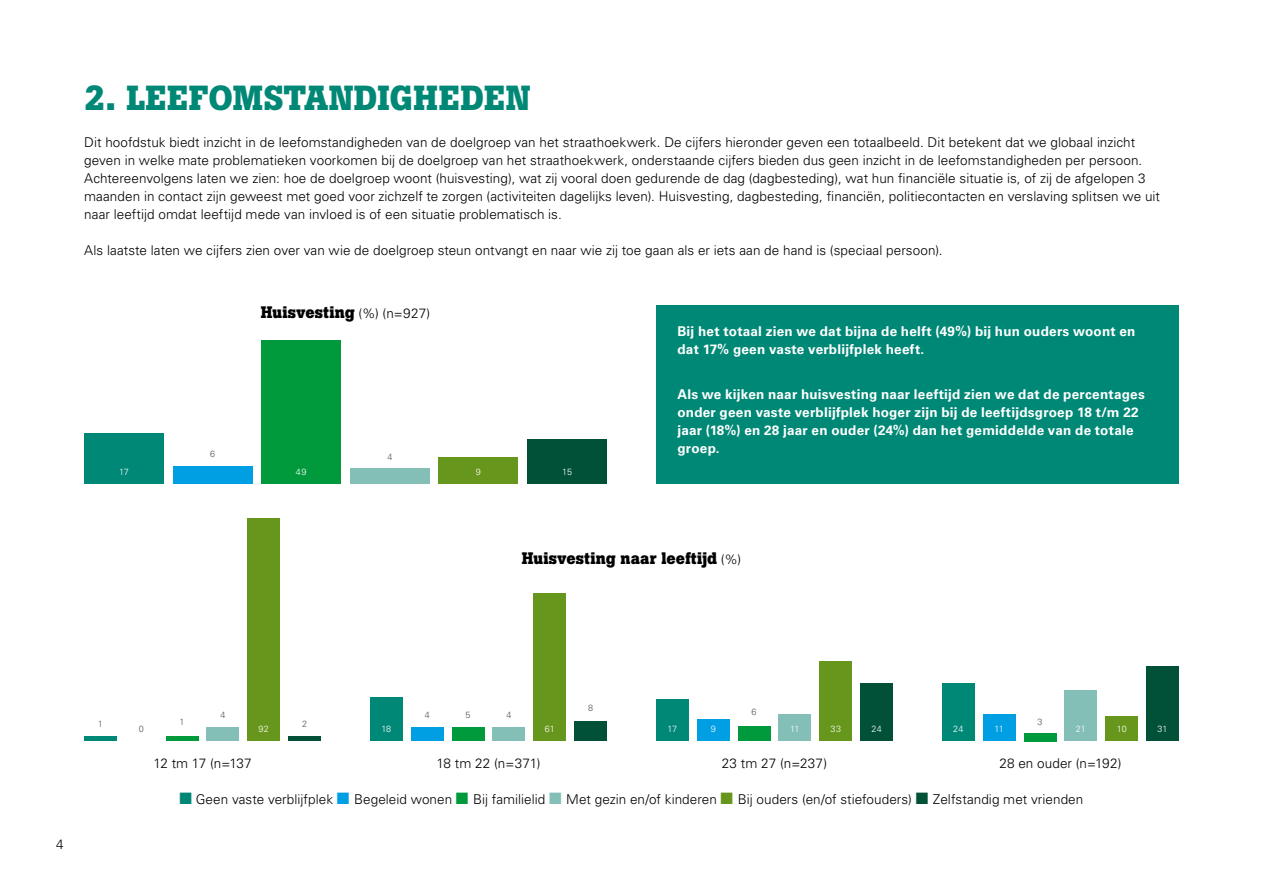
<style>
.page{position:relative;width:1263px;height:893px;background:#fff}
.page>*{position:absolute;margin:0;border:0;box-sizing:border-box;transform-origin:0 0}
.t1{font:700 34.5px "Boton";letter-spacing:.01em;color:#008876}
.t2{font:700 16.5px "Boton";letter-spacing:.01em;color:#000}
.t3{font:300 13.5px/18px "Univers LT Std";letter-spacing:.005em;color:#000}
.t4{font:700 13.5px/18px "Univers LT Std";letter-spacing:.015em;color:#fff}
.t5{font:300 9px "Univers LT Std";letter-spacing:.005em;color:#fff}
.t6{font:300 9px "Univers LT Std";color:#565655}
.s1{font-family:"Univers LT Std";font-weight:300;font-size:13.5px}
.s2{color:#008876}
.s3{color:#009ee3}
.s4{color:#009a3c}
.s5{color:#83bfb6}
.s6{color:#66961b}
.s7{color:#005137}
</style>
<div class="page">
<div style="left:656px;top:305px;width:522px;height:178px;background:#008876"></div>
<div style="left:84px;top:433px;width:80px;height:50px;background:#008876"></div>
<div style="left:173px;top:466px;width:79px;height:17px;background:#009ee3"></div>
<div style="left:261px;top:340px;width:80px;height:143px;background:#009a3c"></div>
<div style="left:350px;top:468px;width:79px;height:15px;background:#83bfb6"></div>
<div style="left:439px;top:457px;width:79px;height:26px;background:#66961b"></div>
<div style="left:527px;top:439px;width:80px;height:44px;background:#005137"></div>
<div style="left:983px;top:714px;width:32px;height:27px;background:#009ee3"></div>
<div style="left:697px;top:719px;width:32px;height:22px;background:#009ee3"></div>
<div style="left:411px;top:727px;width:32px;height:14px;background:#009ee3"></div>
<div style="left:942px;top:683px;width:32px;height:58px;background:#008876"></div>
<div style="left:656px;top:700px;width:32px;height:41px;background:#008876"></div>
<div style="left:370px;top:697px;width:32px;height:44px;background:#008876"></div>
<div style="left:84px;top:736px;width:33px;height:5px;background:#008876"></div>
<div style="left:738px;top:726px;width:32px;height:15px;background:#009a3c"></div>
<div style="left:452px;top:727px;width:32px;height:14px;background:#009a3c"></div>
<div style="left:166px;top:736px;width:32px;height:5px;background:#009a3c"></div>
<div style="left:1024px;top:733px;width:32px;height:8px;background:#009a3c"></div>
<div style="left:1065px;top:690px;width:32px;height:51px;background:#83bfb6"></div>
<div style="left:779px;top:714px;width:32px;height:27px;background:#83bfb6"></div>
<div style="left:493px;top:727px;width:32px;height:14px;background:#83bfb6"></div>
<div style="left:207px;top:727px;width:32px;height:14px;background:#83bfb6"></div>
<div style="left:1105px;top:717px;width:33px;height:24px;background:#66961b"></div>
<div style="left:819px;top:661px;width:33px;height:80px;background:#66961b"></div>
<div style="left:534px;top:593px;width:32px;height:148px;background:#66961b"></div>
<div style="left:248px;top:518px;width:32px;height:223px;background:#66961b"></div>
<div style="left:1146px;top:666px;width:33px;height:75px;background:#005137"></div>
<div style="left:860px;top:683px;width:33px;height:58px;background:#005137"></div>
<div style="left:574px;top:721px;width:33px;height:20px;background:#005137"></div>
<div style="left:288px;top:736px;width:33px;height:5px;background:#005137"></div>
<h1 class="t1" style="left:84px;top:78px;width:447px">2. LEEFOMSTANDIGHEDEN</h1>
<p class="t3" style="left:84px;top:133px;width:1077px">Dit hoofdstuk biedt inzicht in de leefomstandigheden van de doelgroep van het straathoekwerk. De cijfers hieronder geven een totaalbeeld. Dit betekent dat we globaal inzicht geven in welke mate problematieken voorkomen bij de doelgroep van het straathoekwerk, onderstaande cijfers bieden dus geen inzicht in de leefomstandigheden per persoon.<br>Achtereenvolgens laten we zien: hoe de doelgroep woont (huisvesting), wat zij vooral doen gedurende de dag (dagbesteding), wat hun financiële situatie is, of zij de afgelopen 3 maanden in contact zijn geweest met goed voor zichzelf te zorgen (activiteiten dagelijks leven). Huisvesting, dagbesteding, financiën, politiecontacten en verslaving splitsen we uit naar leeftijd omdat leeftijd mede van invloed is of een situatie problematisch is.</p>
<p class="t3" style="left:84px;top:241px;width:860px">Als laatste laten we cijfers zien over van wie de doelgroep steun ontvangt en naar wie zij toe gaan als er iets aan de hand is (speciaal persoon).</p>
<p class="t5" style="left:119px;top:466px;width:11px">17</p>
<p class="t6" style="left:210px;top:449px;width:7px">6</p>
<p class="t2" style="left:261px;top:303px;width:171px">Huisvesting <span class="s1">(%) (n=927)</span></p>
<p class="t6" style="left:387px;top:451px;width:7px">4</p>
<p class="t5" style="left:296px;top:466px;width:12px">49</p>
<p class="t5" style="left:476px;top:466px;width:7px">9</p>
<p class="t5" style="left:562px;top:466px;width:11px">15</p>
<p class="t4" style="left:677px;top:323px;width:460px">Bij het totaal zien we dat bijna de helft (49%) bij hun ouders woont en dat 17% geen vaste verblijfplek heeft.</p>
<p class="t4" style="left:677px;top:386px;width:469px">Als we kijken naar huisvesting naar leeftijd zien we dat de percentages onder geen vaste verblijfplek hoger zijn bij de leeftijdsgroep 18 t/m 22 jaar (18%) en 28 jaar en ouder (24%) dan het gemiddelde van de totale groep.</p>
<p class="t2" style="left:522px;top:548px;width:221px">Huisvesting naar leeftijd <span class="s1">(%)</span></p>
<p class="t6" style="left:98px;top:719px;width:7px">1</p>
<p class="t3" style="left:56px;top:835px;width:9px">4</p>
<p class="t6" style="left:139px;top:724px;width:7px">0</p>
<p class="t6" style="left:180px;top:717px;width:7px">1</p>
<p class="t6" style="left:220px;top:710px;width:7px">4</p>
<p class="t6" style="left:588px;top:702px;width:7px">8</p>
<p class="t6" style="left:751px;top:707px;width:7px">6</p>
<p class="t6" style="left:425px;top:710px;width:7px">4</p>
<p class="t6" style="left:466px;top:709px;width:7px">5</p>
<p class="t6" style="left:506px;top:710px;width:7px">4</p>
<p class="t6" style="left:1037px;top:716px;width:7px">3</p>
<p class="t6" style="left:302px;top:719px;width:7px">2</p>
<p class="t5" style="left:259px;top:724px;width:12px">92</p>
<p class="t5" style="left:381px;top:724px;width:11px">18</p>
<p class="t5" style="left:545px;top:724px;width:12px">61</p>
<p class="t5" style="left:667px;top:724px;width:11px">17</p>
<p class="t5" style="left:711px;top:724px;width:7px">9</p>
<p class="t5" style="left:790px;top:724px;width:11px">11</p>
<p class="t5" style="left:830px;top:724px;width:12px">33</p>
<p class="t5" style="left:871px;top:724px;width:12px">24</p>
<p class="t5" style="left:953px;top:724px;width:12px">24</p>
<p class="t5" style="left:994px;top:724px;width:11px">11</p>
<p class="t5" style="left:1076px;top:724px;width:12px">21</p>
<p class="t5" style="left:1117px;top:724px;width:11px">10</p>
<p class="t5" style="left:1157px;top:724px;width:12px">31</p>
<p class="t3" style="left:154px;top:754px;width:100px">12 tm 17 (n=137</p>
<p class="t3" style="left:437px;top:754px;width:105px">18 tm 22 (n=371)</p>
<p class="t3" style="left:722px;top:754px;width:107px">23 tm 27 (n=237)</p>
<p class="t3" style="left:999px;top:754px;width:124px">28 en ouder (n=192)</p>
<p class="t3" style="left:179px;top:790px;width:905px"><span class="s2">■</span> Geen vaste verblijfplek <span class="s3">■</span> Begeleid wonen <span class="s4">■</span> Bij familielid <span class="s5">■</span> Met gezin en/of kinderen <span class="s6">■</span> Bij ouders (en/of stiefouders) <span class="s7">■</span> Zelfstandig met vrienden</p>
</div>
